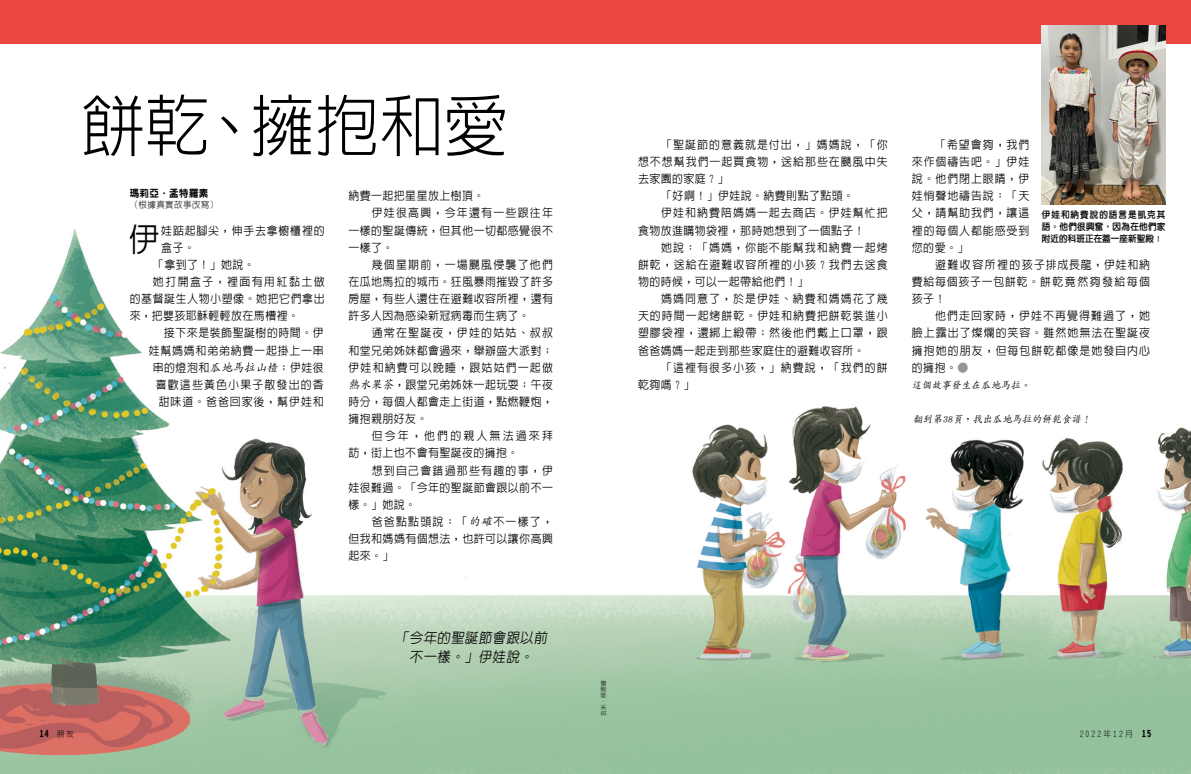
<style>
.page{position:relative;width:1191px;height:774px;background:#fff}
.page>*{position:absolute;margin:0;border:0;box-sizing:border-box;transform-origin:0 0}
.t1{font:300 68.6px "AR Hei B5";letter-spacing:-.015em;color:#000;scale:.95 1}
.ARTCL_para_first{font:500 33.3px "AR Hei B5";color:#000;scale:.95 1}
.t2{font:500 14px/19.6px "AR Yuan B5";color:#000;text-align:center;scale:.95 1}
.ARTCL_para{font:500 11.5px/17.1px "AR Hei B5";letter-spacing:.08em;color:#000;text-align:justify;scale:.95 1}
.ARTCL_para-2{font:500 11.5px "AR Hei B5";letter-spacing:.04em;color:#000;scale:.95 1}
.ARTCL_para-3{font:500 11.5px/17.1px "AR Hei B5";letter-spacing:.12em;color:#000;scale:.95 1}
.ARTCL_para_first-2{font:500 11.5px/17.1px "AR Hei B5";letter-spacing:.075em;color:#000;scale:.95 1}
.POP_para{font:500 10px "AR Kai B5";color:#000;scale:.95 1}
.ARTCL-BY_para_first{font:800 10px "AR Hei B5";letter-spacing:.04em;color:#000;scale:.95 1}
.t3{font:800 9px/12px "AR Yuan B5";letter-spacing:.035em;color:#000;text-align:justify;scale:.95 1}
.ARTCL-BY_para{font:300 9px "AR Hei B5";letter-spacing:.04em;color:#000;scale:.95 1}
.t4{font:800 9px "AR Hei B5";color:#000;scale:.95 1}
.t5{font:300 8px "AR Hei B5";letter-spacing:.28em;color:#000;scale:.95 1}
.FIGimg-CRDT_para{font:300 6px "AR Hei B5";color:#000;scale:.95 1}
.s1{font-family:"AR Kai B5"}
.s2{color:#939598}
.s3{font-weight:300;font-size:8px}
.s4{font-weight:800;font-size:9px}
</style>
<div class="page">
<div style="left:0;top:0;width:1191px;height:43px;background:#e9473f"></div>
<img style="left:0;top:229px;width:1191px;height:545px">
<img style="left:1041px;top:26px;width:124px;height:179px">
<p class="t1" style="left:81px;top:91px;width:451px">餅乾、擁抱和愛</p>
<p class="ARTCL-BY_para_first" style="left:130px;top:188px;width:84px">瑪莉亞·孟特羅素</p>
<p class="ARTCL-BY_para" style="left:130px;top:201px;width:95px">（根據真實故事改寫）</p>
<p class="ARTCL_para_first" style="left:128px;top:222px;width:35px">伊</p>
<p class="ARTCL_para_first-2" style="left:161px;top:222px;width:173px">娃踮起腳尖，伸手去拿櫥櫃裡的盒子。</p>
<p class="ARTCL_para" style="left:153px;top:256px;width:109px">「拿到了！」她說。</p>
<p class="ARTCL_para" style="left:130px;top:273px;width:207px;text-indent:23px">她打開盒子，裡面有用紅黏土做的基督誕生人物小塑像。她把它們拿出來，把嬰孩耶穌輕輕放在馬槽裡。</p>
<p class="ARTCL_para" style="left:149px;top:324px;width:186px;text-align:right">接下來是裝飾聖誕樹的時間。伊<br>娃幫媽媽和弟弟納費一起掛上一串串的燈泡和<span class="s1">瓜地馬拉山楂</span>；伊娃很喜歡這些黃色小果子散發出的香甜味道。爸爸回家後，幫伊娃和</p>
<p class="ARTCL_para-2" style="left:348px;top:190px;width:145px">納費一起把星星放上樹頂。</p>
<p class="ARTCL_para" style="left:348px;top:204px;width:217px;text-indent:23px">伊娃很高興，今年還有一些跟往年一樣的聖誕傳統，但其他一切都感覺很不一樣了。</p>
<p class="ARTCL_para" style="left:348px;top:256px;width:217px;text-indent:23px">幾個星期前，一場颶風侵襲了他們在瓜地馬拉的城市。狂風暴雨摧毀了許多房屋，有些人還住在避難收容所裡，還有許多人因為感染新冠病毒而生病了。</p>
<p class="ARTCL_para" style="left:348px;top:324px;width:217px;text-indent:23px">通常在聖誕夜，伊娃的姑姑、叔叔和堂兄弟姊妹都會過來，舉辦盛大派對；伊娃和納費可以晚睡，跟姑姑們一起做<span class="s1">熱水果茶</span>，跟堂兄弟姊妹一起玩耍；午夜時分，每個人都會走上街道，點燃鞭炮，擁抱親朋好友。</p>
<p class="ARTCL_para-3" style="left:348px;top:427px;width:217px;text-indent:23px">但今年，他們的親人無法過來拜訪，街上也不會有聖誕夜的擁抱。</p>
<p class="ARTCL_para" style="left:348px;top:462px;width:217px;text-indent:23px">想到自己會錯過那些有趣的事，伊娃很難過。「今年的聖誕節會跟以前不一樣。」她說。</p>
<p class="ARTCL_para" style="left:348px;top:513px;width:217px;text-indent:23px">爸爸點點頭說：「<span class="s1">的確</span>不一樣了，但我和媽媽有個想法，也許可以讓你高興起來。」</p>
<p class="t2" style="left:395px;top:627px;width:163px">「今年的聖誕節會跟以前不一樣。」伊娃說。</p>
<p class="ARTCL_para" style="left:638px;top:136px;width:264px;text-indent:23px">「聖誕節的意義就是付出，」媽媽說，「你想不想幫我們一起買食物，送給那些在颶風中失去家園的家庭？」</p>
<p class="ARTCL_para-2" style="left:661px;top:190px;width:204px">「好啊！」伊娃說。納費則點了點頭。</p>
<p class="ARTCL_para" style="left:638px;top:204px;width:264px;text-indent:23px">伊娃和納費陪媽媽一起去商店。伊娃幫忙把食物放進購物袋裡，那時她想到了一個點子！</p>
<p class="ARTCL_para" style="left:638px;top:239px;width:264px;text-indent:23px">她說：「媽媽，你能不能幫我和納費一起烤餅乾，送給在避難收容所裡的小孩？我們去送食物的時候，可以一起帶給他們！」</p>
<p class="ARTCL_para" style="left:638px;top:290px;width:264px;text-indent:23px">媽媽同意了，於是伊娃、納費和媽媽花了幾天的時間一起烤餅乾。伊娃和納費把餅乾裝進小塑膠袋裡，還綁上緞帶；然後他們戴上口罩，跟爸爸媽媽一起走到那些家庭住的避難收容所。</p>
<p class="ARTCL_para" style="left:638px;top:359px;width:264px;text-indent:23px">「這裡有很多小孩，」納費說，「我們的餅乾夠嗎？」</p>
<p class="ARTCL_para" style="left:912px;top:136px;width:125px;text-indent:23px">「希望會夠，我們來作個禱告吧。」伊娃說。他們閉上眼睛，伊娃悄聲地禱告說：「天父，請幫助我們，讓這裡的每個人都能感受到您的愛。」</p>
<p class="ARTCL_para" style="left:912px;top:256px;width:252px;text-indent:23px">避難收容所裡的孩子排成長龍，伊娃和納費給每個孩子一包餅乾。餅乾竟然夠發給每個孩子！</p>
<p class="ARTCL_para" style="left:912px;top:307px;width:252px;text-indent:23px">他們走回家時，伊娃不再覺得難過了，她臉上露出了燦爛的笑容。雖然她無法在聖誕夜擁抱她的朋友，但每包餅乾都像是她發自內心的擁抱。<span class="s2">●</span></p>
<p class="POP_para" style="left:912px;top:380px;width:127px">這個故事發生在瓜地馬拉。</p>
<p class="t3" style="left:1041px;top:209px;width:132px">伊娃和納費說的語言是凱克其語。他們很興奮，因為在他們家附近的科班正在蓋一座新聖殿！</p>
<p class="POP_para" style="left:913px;top:414px;width:190px">翻到第38頁，找出瓜地馬拉的餅乾食譜！</p>
<p class="FIGimg-CRDT_para" style="left:600px;top:716px;width:39px;rotate:-90deg">吉米·候德繪</p>
<p class="t4" style="left:40px;top:729px;width:38px">14 <span class="s3">朋友</span></p>
<p class="t5" style="left:1079px;top:730px;width:77px">2022年12月 <span class="s4">15</span></p>
</div>
